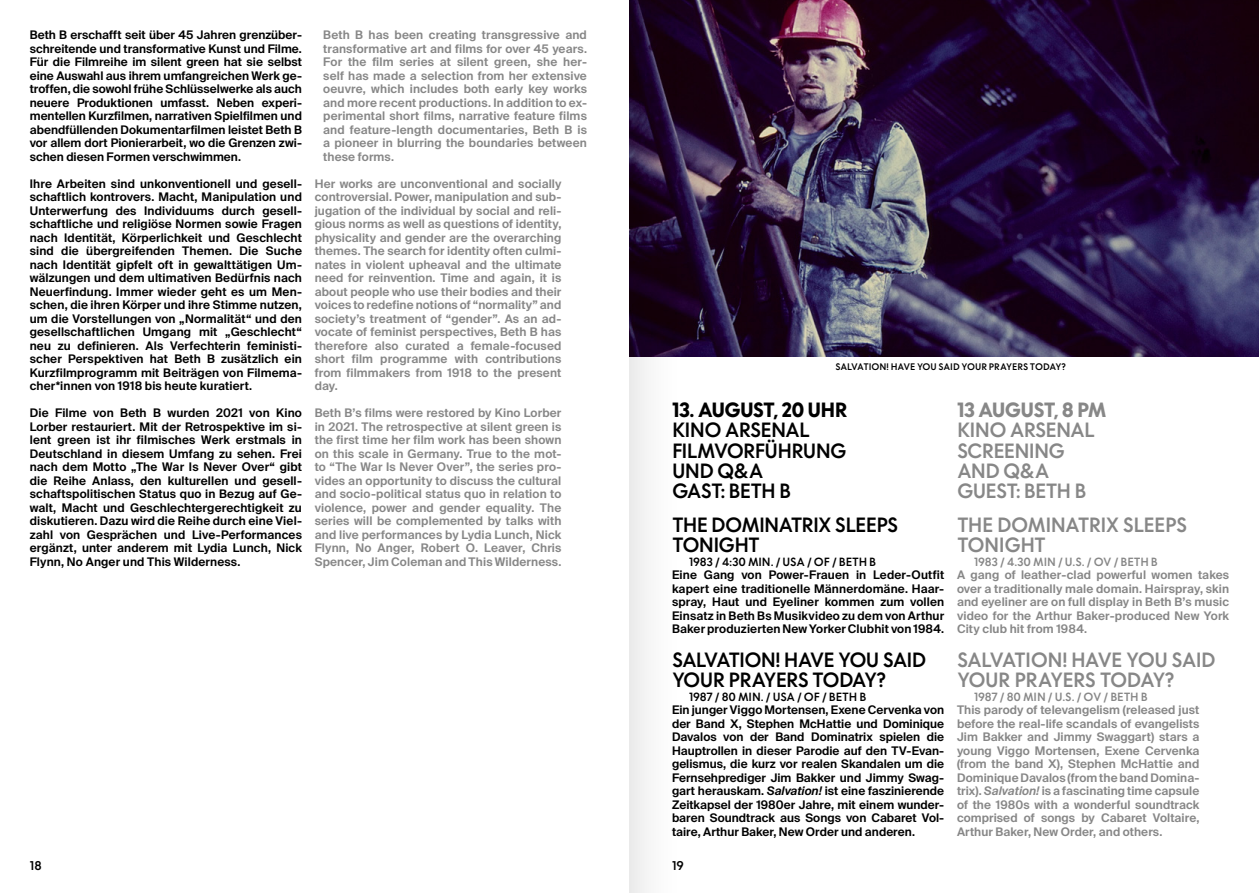
<style>
.page{position:relative;width:1259px;height:893px;background:#fff}
.page>*{position:absolute;margin:0;border:0;box-sizing:border-box;transform-origin:0 0}
.t1{font:500 19.5px/20.2px "Digital Sans";letter-spacing:-.05em;color:#000}
.t2{font:500 19.5px/20.2px "Digital Sans";letter-spacing:-.04em;color:#878787}
.t3{font:700 19.5px "Digital Sans Trial";letter-spacing:-.04em;color:#000}
.t4{font:700 19.5px "Digital Sans Trial";letter-spacing:-.045em;color:#878787}
.t5{font:500 12px "Digital Sans";color:#000}
.t6{font:600 11.85px/13.5px "Suisse Intl";letter-spacing:.01em;color:#000;text-align:justify}
.t7{font:600 11.85px/13.5px "Suisse Intl";letter-spacing:.01em;color:#878787;text-align:justify}
.t8{font:500 11.25px "Digital Sans";letter-spacing:-.015em;color:#000}
.t9{font:500 11.25px "Digital Sans";letter-spacing:-.015em;color:#878787}
.t10{font:500 9px "Digital Sans";letter-spacing:-.015em;color:#000}
.s1{font-style:italic}
</style>
<div class="page">
<img style="left:690px;top:0;width:569px;height:356px">
<svg style="left:629px;top:0;width:61px;height:893px"></svg>
<p class="t6" style="left:30px;top:28px;width:274px">Beth B erschafft seit über 45 Jahren grenzüber&shy;schreitende und transformative Kunst und Filme.<br>Für die Filmreihe im silent green hat sie selbst eine Auswahl aus ihrem umfangreichen Werk ge&shy;troffen, die sowohl frühe Schlüsselwerke als auch neuere Produktionen umfasst. Neben experi&shy;mentellen Kurzfilmen, narrativen Spielfilmen und abendfüllenden Dokumentarfilmen leistet Beth B vor allem dort Pionierarbeit, wo die Grenzen zwi&shy;schen diesen Formen verschwimmen.</p>
<p class="t6" style="left:30px;top:177px;width:274px">Ihre Arbeiten sind unkonventionell und gesell&shy;schaftlich kontrovers. Macht, Manipulation und Unterwerfung des Individuums durch gesell&shy;schaftliche und religiöse Normen sowie Fragen nach Identität, Körperlichkeit und Geschlecht sind die übergreifenden Themen. Die Suche nach Identität gipfelt oft in gewalttätigen Um&shy;wälzungen und dem ultimativen Bedürfnis nach Neuerfindung. Immer wieder geht es um Men&shy;schen, die ihren Körper und ihre Stimme nutzen, um die Vorstellungen von „Normalität“ und den gesellschaftlichen Umgang mit „Geschlecht“ neu zu definieren. Als Verfechterin feministi&shy;scher Perspektiven hat Beth B zusätzlich ein Kurzfilmprogramm mit Beiträgen von Filmema&shy;cher*innen von 1918 bis heute kuratiert.</p>
<p class="t6" style="left:30px;top:406px;width:274px">Die Filme von Beth B wurden 2021 von Kino Lorber restauriert. Mit der Retrospektive im si&shy;lent green ist ihr filmisches Werk erstmals in Deutschland in diesem Umfang zu sehen. Frei nach dem Motto „The War Is Never Over“ gibt die Reihe Anlass, den kulturellen und gesell&shy;schaftspolitischen Status quo in Bezug auf Ge&shy;walt, Macht und Geschlechtergerechtigkeit zu diskutieren. Dazu wird die Reihe durch eine Viel&shy;zahl von Gesprächen und Live-Performances ergänzt, unter anderem mit Lydia Lunch, Nick Flynn, No Anger und This Wilderness.</p>
<p class="t7" style="left:323px;top:28px;width:265px">Beth B has been creating transgressive and transformative art and films for over 45 years.<br>For the film series at silent green, she her&shy;self has made a selection from her extensive oeuvre, which includes both early key works and more recent productions. In addition to ex&shy;perimental short films, narrative feature films and feature-length documentaries, Beth B is a pioneer in blurring the boundaries between these forms.</p>
<p class="t7" style="left:315px;top:177px;width:248px">Her works are unconventional and socially controversial. Power, manipulation and sub&shy;jugation of the individual by social and reli&shy;gious norms as well as questions of identity, physicality and gender are the overarching themes. The search for identity often culmi&shy;nates in violent upheaval and the ultimate need for reinvention. Time and again, it is about people who use their bodies and their voices to redefine notions of “normality” and society’s treatment of “gender”. As an ad&shy;vocate of feminist perspectives, Beth B has therefore also curated a female-focused short film programme with contributions from filmmakers from 1918 to the present day.</p>
<p class="t7" style="left:315px;top:406px;width:248px">Beth B’s films were restored by Kino Lorber in 2021. The retrospective at silent green is the first time her film work has been shown on this scale in Germany. True to the mot&shy;to “The War Is Never Over”, the series pro&shy;vides an opportunity to discuss the cultural and socio-political status quo in relation to violence, power and gender equality. The series will be complemented by talks with and live performances by Lydia Lunch, Nick Flynn, No Anger, Robert O. Leaver, Chris Spencer, Jim Coleman and This Wilderness.</p>
<h1 class="t3" style="left:672px;top:401px;width:177px">13. AUGUST, 20 UHR</h1>
<p class="t10" style="left:835px;top:361px;width:232px">SALVATION! HAVE YOU SAID YOUR PRAYERS TODAY?</p>
<h1 class="t4" style="left:957px;top:401px;width:151px">13 AUGUST, 8 PM</h1>
<h1 class="t2" style="left:957px;top:421px;width:140px">KINO ARSENAL<br>SCREENING<br>AND Q&amp;A<br>GUEST: BETH B</h1>
<h1 class="t2" style="left:957px;top:515px;width:232px">THE DOMINATRIX SLEEPS<br>TONIGHT</h1>
<p class="t9" style="left:974px;top:554px;width:185px">1983 / 4.30 MIN / U.S. / OV / BETH B</p>
<p class="t7" style="left:957px;top:568px;width:274px">A gang of leather-clad powerful women takes over a traditionally male domain. Hairspray, skin and eyeliner are on full display in Beth B’s music video for the Arthur Baker-produced New York City club hit from 1984.</p>
<h1 class="t2" style="left:957px;top:650px;width:260px">SALVATION! HAVE YOU SAID<br>YOUR PRAYERS TODAY?</h1>
<p class="t9" style="left:974px;top:689px;width:175px">1987 / 80 MIN / U.S. / OV / BETH B</p>
<p class="t7" style="left:957px;top:703px;width:244px">This parody of televangelism (released just before the real-life scandals of evangelists Jim Bakker and Jimmy Swaggart) stars a young Viggo Mortensen, Exene Cervenka (from the band X), Stephen McHattie and Dominique Davalos (from the band Domina&shy;trix). <span class="s1">Salvation!</span> is a fascinating time capsule of the 1980s with a wonderful soundtrack comprised of songs by Cabaret Voltaire, Arthur Baker, New Order, and others.</p>
<h1 class="t1" style="left:672px;top:421px;width:176px">KINO ARSENAL<br>FILMVORFÜHRUNG<br>UND Q&amp;A<br>GAST: BETH B</h1>
<h1 class="t1" style="left:672px;top:515px;width:228px">THE DOMINATRIX SLEEPS<br>TONIGHT</h1>
<p class="t8" style="left:689px;top:554px;width:189px">1983 / 4:30 MIN. / USA / OF / BETH B</p>
<p class="t6" style="left:672px;top:568px;width:274px">Eine Gang von Power-Frauen in Leder-Outfit kapert eine traditionelle Männerdomäne. Haar&shy;spray, Haut und Eyeliner kommen zum vollen Einsatz in Beth Bs Musikvideo zu dem von Arthur Baker produzierten New Yorker Clubhit von 1984.</p>
<h1 class="t1" style="left:672px;top:650px;width:256px">SALVATION! HAVE YOU SAID<br>YOUR PRAYERS TODAY?</h1>
<p class="t8" style="left:689px;top:689px;width:179px">1987 / 80 MIN. / USA / OF / BETH B</p>
<p class="t6" style="left:672px;top:703px;width:274px">Ein junger Viggo Mortensen, Exene Cervenka von der Band X, Stephen McHattie und Dominique Davalos von der Band Dominatrix spielen die Hauptrollen in dieser Parodie auf den TV-Evan&shy;gelismus, die kurz vor realen Skandalen um die Fernsehprediger Jim Bakker und Jimmy Swag&shy;gart herauskam. <span class="s1">Salvation!</span> ist eine faszinierende Zeitkapsel der 1980er Jahre, mit einem wunder&shy;baren Soundtrack aus Songs von Cabaret Vol&shy;taire, Arthur Baker, New Order und anderen.</p>
<p class="t5" style="left:30px;top:858px;width:13px">18</p>
<p class="t5" style="left:672px;top:858px;width:13px">19</p>
</div>
